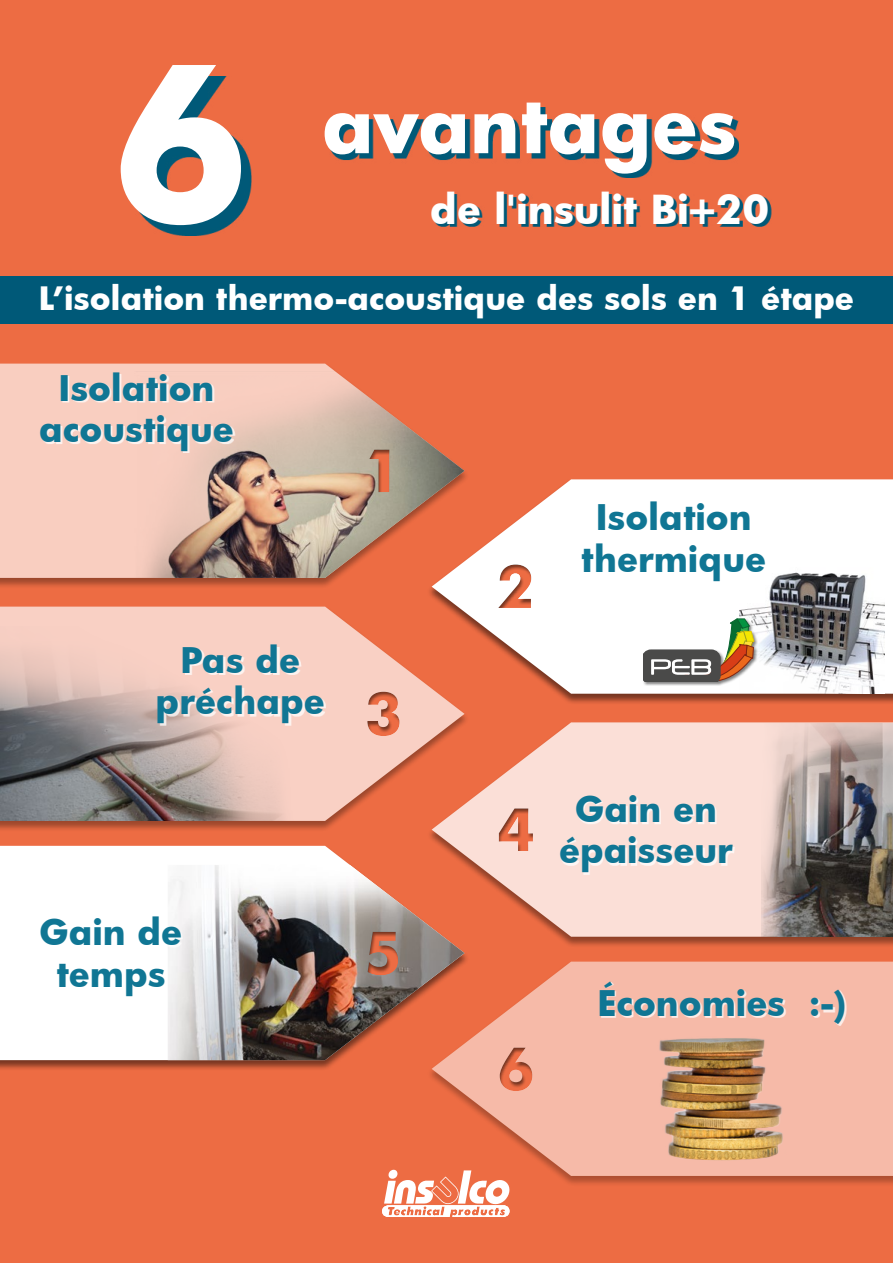
<style>
.page{position:relative;width:893px;height:1263px;background:#ed6c43}
.page>*{position:absolute;margin:0;border:0;box-sizing:border-box;transform-origin:0 0}
.t1{font:700 207.9px "Futura";color:#fff}
.t2{font:700 75.6px "Futura";color:#fff}
.t3{font:700 56.4px "Futura";color:#ed6c43}
.t4{font:700 39.15px "Futura";color:#fff}
.t5{font:700 34.5px/41.4px "Futura";color:#107694;text-align:center}
.t6{font:700 31.5px "Futura";color:#fff}
</style>
<div class="page">
<div style="left:0;top:276px;width:893px;height:48px;background:#005978"></div>
<div style="left:0;top:363px;width:469px;height:226px;background:#000;opacity:.5"></div>
<div style="left:0;top:364px;width:465px;height:214px;background:#f9cec0"></div>
<div style="left:427px;top:479px;width:466px;height:225px;background:#000;opacity:.5"></div>
<svg style="left:432px;top:479px;width:461px;height:215px;fill:#fff"></svg>
<div style="left:0;top:606px;width:469px;height:226px;background:#000;opacity:.5"></div>
<svg style="left:0;top:607px;width:465px;height:214px;fill:#f9d0c4"></svg>
<div style="left:427px;top:722px;width:466px;height:225px;background:#000;opacity:.5"></div>
<svg style="left:432px;top:722px;width:461px;height:215px;fill:#fbdfd7"></svg>
<div style="left:0;top:845px;width:469px;height:226px;background:#000;opacity:.5"></div>
<svg style="left:0;top:846px;width:465px;height:214px;background:#fdf3f0"></svg>
<div style="left:427px;top:961px;width:466px;height:226px;background:#000;opacity:.5"></div>
<svg style="left:432px;top:961px;width:461px;height:215px;fill:#f6baa8"></svg>
<img style="left:134px;top:371px;width:330px;height:207px">
<img style="left:739px;top:567px;width:146px;height:127px">
<div style="left:643px;top:618px;width:115px;height:68px;background:#000;opacity:.5"></div>
<svg style="left:643px;top:619px;width:111px;height:69px;background:#b9b1a2"></svg>
<img style="left:168px;top:865px;width:297px;height:195px">
<img style="left:762px;top:723px;width:131px;height:214px">
<img style="left:0;top:626px;width:300px;height:195px">
<div style="left:638px;top:1014px;width:169px;height:153px;background:#000;opacity:.35"></div>
<svg style="left:382px;top:1169px;width:129px;height:48px"></svg>
<svg style="left:328px;top:107px;width:411px;height:70px"></svg>
<svg style="left:434px;top:194px;width:337px;height:32px"></svg>
<div style="left:332px;top:424px;width:152px;height:87px;background:#000;opacity:.5"></div>
<div style="left:465px;top:540px;width:151px;height:87px;background:#000;opacity:.5"></div>
<div style="left:332px;top:667px;width:152px;height:87px;background:#000;opacity:.5"></div>
<div style="left:465px;top:783px;width:151px;height:87px;background:#000;opacity:.5"></div>
<div style="left:332px;top:907px;width:152px;height:86px;background:#000;opacity:.5"></div>
<div style="left:465px;top:1022px;width:151px;height:87px;background:#000;opacity:.5"></div>
<div style="left:562px;top:797px;width:173px;height:77px;background:#fff;opacity:.75"></div>
<div style="left:159px;top:647px;width:167px;height:78px;background:#fff;opacity:.75"></div>
<div style="left:42px;top:374px;width:193px;height:79px;background:#fff;opacity:.75"></div>
<div style="left:601px;top:982px;width:246px;height:44px;background:#fff;opacity:.75"></div>
<div style="left:42px;top:919px;width:141px;height:78px;background:#fff"></div>
<div style="left:584px;top:504px;width:184px;height:79px;background:#fff"></div>
<svg style="left:131px;top:76px;width:121px;height:160px;fill:#005977"></svg>
<h1 class="t1" style="left:110px;top:-2px;width:144px">6</h1>
<h2 class="t2" style="left:322px;top:72px;width:416px">avantages</h2>
<p class="t4" style="left:430px;top:181px;width:341px">de l'insulit Bi+20</p>
<p class="t6" style="left:39px;top:276px;width:817px">L’isolation thermo-acoustique des sols en 1 étape</p>
<p class="t5" style="left:39px;top:366px;width:196px">Isolation acoustique</p>
<h3 class="t3" style="left:364px;top:431px;width:40px">1</h3>
<p class="t5" style="left:156px;top:638px;width:171px">Pas de préchape</p>
<h3 class="t3" style="left:364px;top:674px;width:40px">3</h3>
<p class="t5" style="left:39px;top:911px;width:144px">Gain de temps</p>
<h3 class="t3" style="left:364px;top:914px;width:40px">5</h3>
<h3 class="t3" style="left:497px;top:547px;width:40px">2</h3>
<p class="t5" style="left:581px;top:495px;width:187px">Isolation thermique</p>
<h3 class="t3" style="left:497px;top:790px;width:40px">4</h3>
<p class="t5" style="left:559px;top:787px;width:175px">Gain en épaisseur</p>
<h3 class="t3" style="left:497px;top:1029px;width:40px">6</h3>
<p class="t5" style="left:597px;top:981px;width:250px">Économies :-)</p>
</div>
